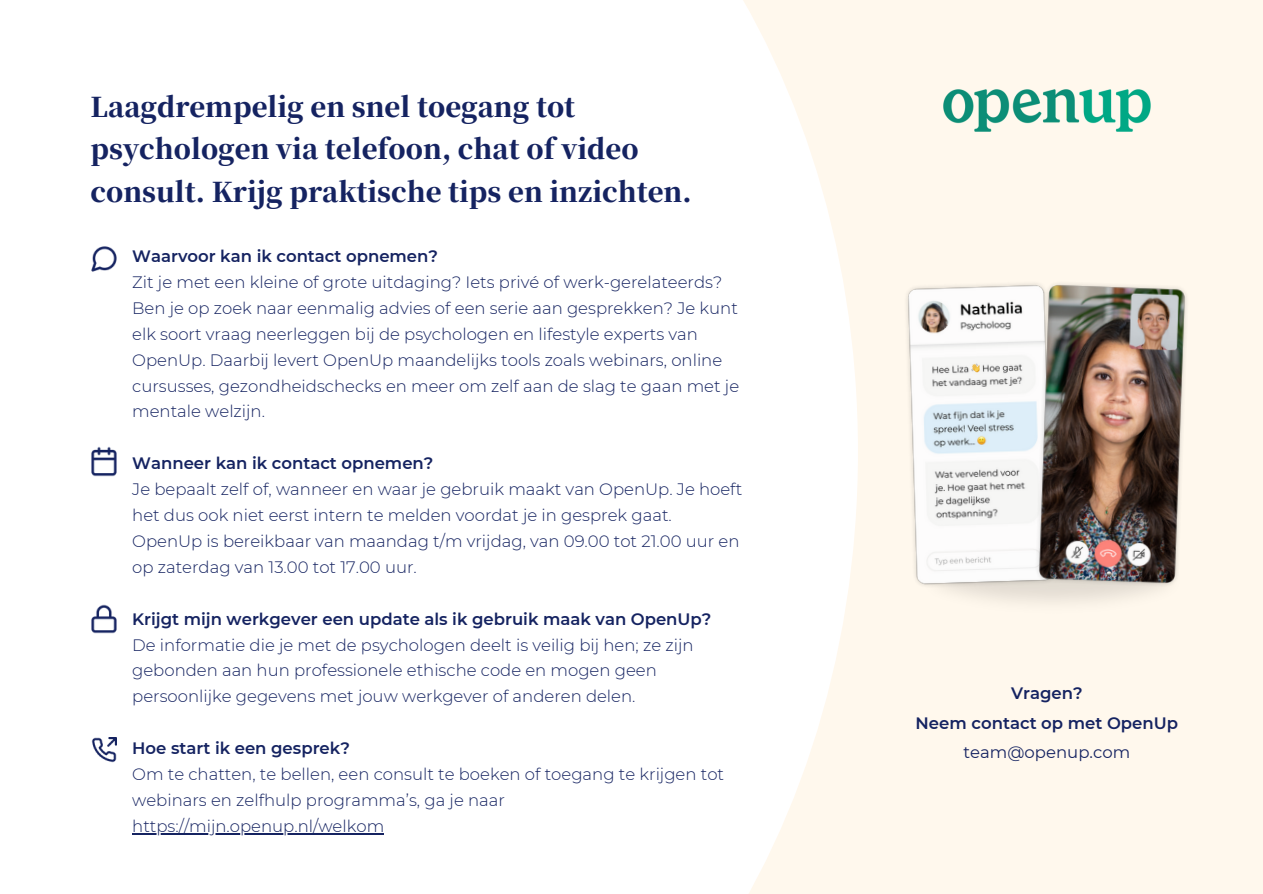
<style>
.page{position:relative;width:1263px;height:894px;background:#fff}
.page>*{position:absolute;margin:0;border:0;box-sizing:border-box;transform-origin:0 0}
.t1{font:900 27px/42.8px "Noto Serif JP";color:#152361}
.t2{font:300 16.5px/25.8px "Montserrat";color:#152361}
.t3{font:600 16.5px/29.2px "Montserrat";color:#152361;text-align:center}
.s1{font-weight:400}
</style>
<div class="page">
<div style="left:0;top:0;width:1263px;height:893px;background:#fff8ed"></div>
<div style="left:0;top:0;width:858px;height:893px;background:#fff"></div>
<img style="left:91px;top:446px;width:26px;height:30px">
<img style="left:91px;top:604px;width:26px;height:29px">
<img style="left:91px;top:246px;width:26px;height:26px">
<img style="left:92px;top:737px;width:24px;height:25px">
<img style="left:944px;top:89px;width:207px;height:42px">
<img style="left:906px;top:283px;width:126px;height:307px">
<img style="left:1032px;top:283px;width:154px;height:307px">
<hr style="left:132px;top:832px;width:252px;height:1px;background:#152361">
<p class="t1" style="left:91px;top:83px;width:603px">Laagdrempelig en snel toegang tot psychologen via telefoon, chat of video consult. Krijg praktische tips en inzichten.</p>
<p class="t3" style="left:132px;top:241px;width:307px">Waarvoor kan ik contact opnemen?</p>
<p class="t2" style="left:132px;top:269px;width:608px">Zit je met een kleine of grote uitdaging? Iets privé of werk-gerelateerds?<br>Ben je op zoek naar eenmalig advies of een serie aan gesprekken? Je kunt elk soort vraag neerleggen bij de psychologen en lifestyle experts van OpenUp. Daarbij levert OpenUp maandelijks tools zoals webinars, online cursusses, gezondheidschecks en meer om zelf aan de slag te gaan met je mentale welzijn.</p>
<p class="t3" style="left:132px;top:448px;width:303px">Wanneer kan ik contact opnemen?</p>
<p class="t2" style="left:132px;top:476px;width:611px">Je bepaalt zelf of, wanneer en waar je gebruik maakt van OpenUp. Je hoeft het dus ook niet eerst intern te melden voordat je in gesprek gaat.<br>OpenUp is bereikbaar van maandag t/m vrijdag, van 09.00 tot 21.00 uur en op zaterdag van 13.00 tot 17.00 uur.</p>
<p class="t3" style="left:132px;top:604px;width:581px">Krijgt mijn werkgever een update als ik gebruik maak van OpenUp?</p>
<p class="t2" style="left:132px;top:631px;width:563px">De informatie die je met de psychologen deelt is veilig bij hen; ze zijn gebonden aan hun professionele ethische code en mogen geen persoonlijke gegevens met jouw werkgever of anderen delen.</p>
<p class="t3" style="left:132px;top:733px;width:219px">Hoe start ik een gesprek?</p>
<p class="t2" style="left:132px;top:761px;width:593px">Om te chatten, te bellen, een consult te boeken of toegang te krijgen tot webinars en zelfhulp programma’s, ga je naar</p>
<p class="t2" style="left:132px;top:812px;width:253px">https://mijn.openup.nl/welkom</p>
<p class="t3" style="left:1011px;top:678px;width:73px">Vragen?</p>
<p class="t3" style="left:916px;top:708px;width:264px">Neem contact op met OpenUp <span class="s1">team@openup.com</span></p>
</div>
